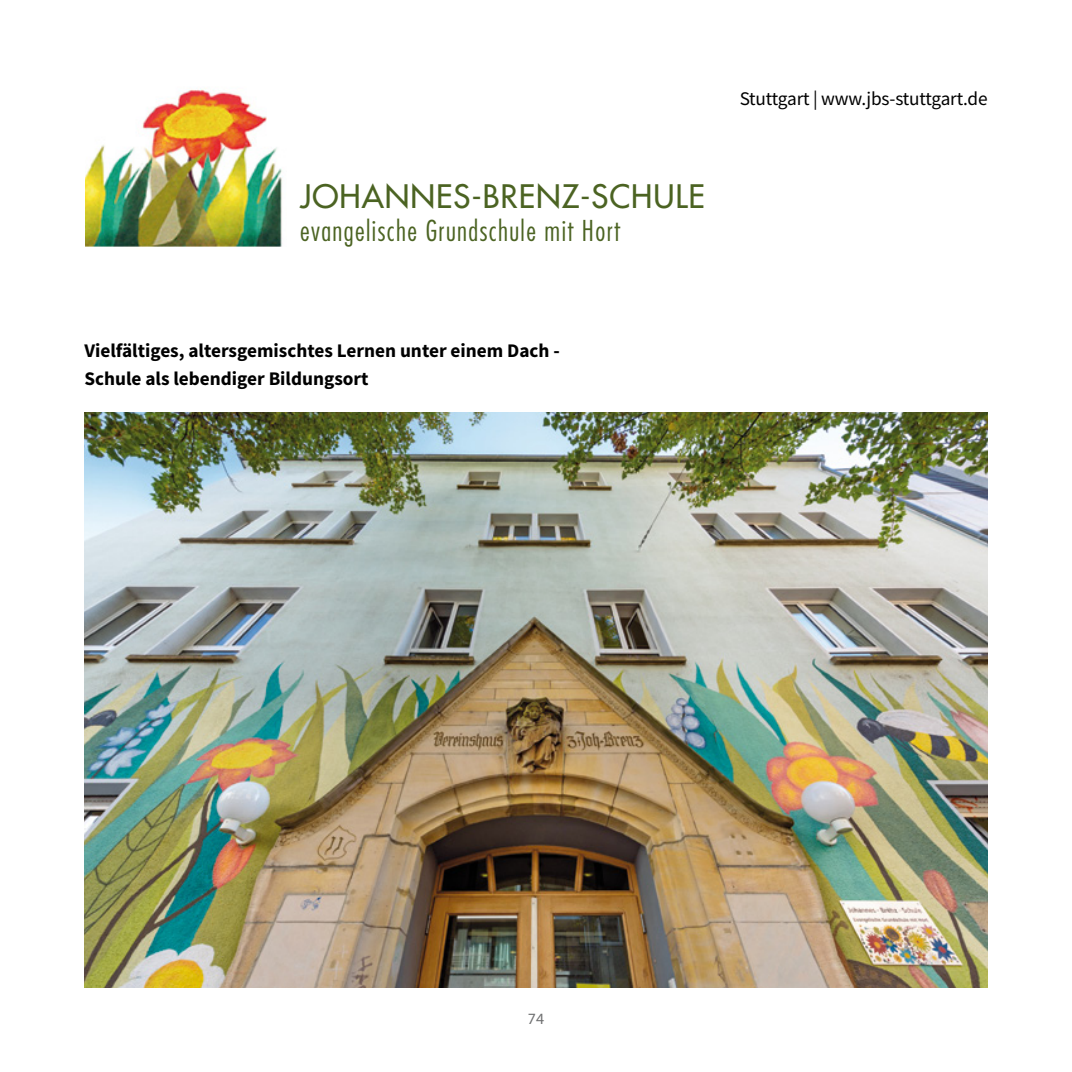
<style>
.page{position:relative;width:1072px;height:1072px;background:#fff}
.page>*{position:absolute;margin:0;border:0;box-sizing:border-box;transform-origin:0 0}
.t1{font:31.5px "Futura";letter-spacing:.03em;color:#4b6322}
.t2{font:300 condensed 28px "Futura";letter-spacing:.05em;color:#4b6322}
.t3{font:700 19.25px/28px "Source Sans Pro";color:#000}
.t4{font:19.25px "Source Sans Pro";letter-spacing:-.01em;color:#000}
.t5{font:15.75px "Myriad Pro";color:#707172}
</style>
<div class="page">
<img style="left:85px;top:88px;width:198px;height:159px">
<img style="left:84px;top:413px;width:903px;height:574px">
<h1 class="t1" style="left:300px;top:176px;width:406px">JOHANNES-BRENZ-SCHULE</h1>
<h2 class="t2" style="left:300px;top:213px;width:321px">evangelische Grundschule mit Hort</h2>
<p class="t4" style="left:739px;top:86px;width:249px">Stuttgart | www.jbs-stuttgart.de</p>
<p class="t3" style="left:84px;top:336px;width:477px">Vielfältiges, altersgemischtes Lernen unter einem Dach -<br>Schule als lebendiger Bildungsort</p>
<p class="t5" style="left:528px;top:1008px;width:18px">74</p>
</div>
